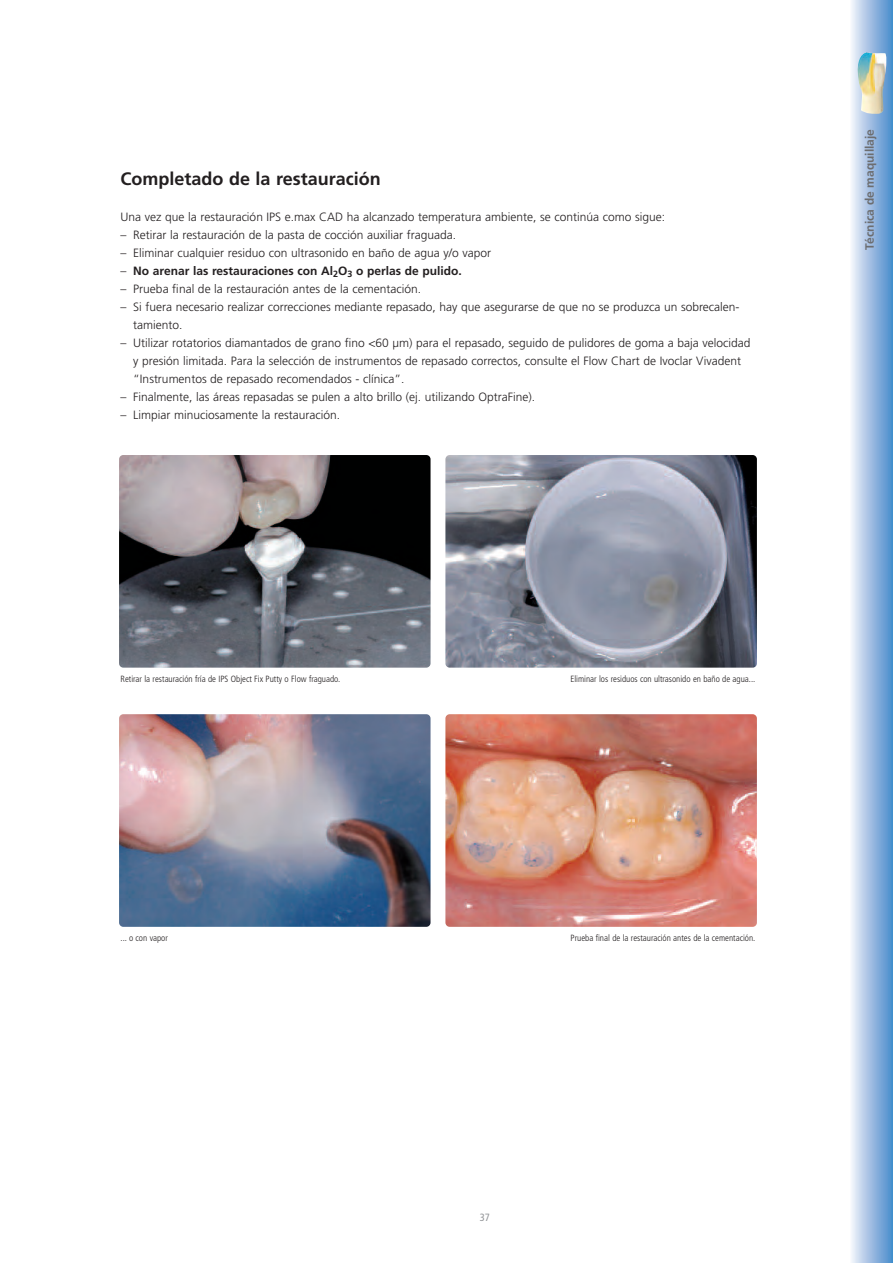
<style>
.page{position:relative;width:893px;height:1263px;background:#fff}
.page>*{position:absolute;margin:0;border:0;box-sizing:border-box;transform-origin:0 0}
.t1{font:700 18px "Frutiger";color:#231f20}
.t2{font:300 12px/18px "Frutiger";color:#231f20}
.t3{font:700 12px "Frutiger";color:#231f20}
.t4{font:700 12px "Frutiger";color:#6c6d70}
.t5{font:condensed 10.5px "Frutiger";color:#939598}
.t6{font:300 condensed 9px "Frutiger";color:#231f20}
.s1{font-weight:300}
</style>
<div class="page">
<img style="left:119px;top:455px;width:312px;height:213px;border-radius:4px">
<img style="left:445px;top:455px;width:312px;height:213px;border-radius:4px">
<img style="left:119px;top:714px;width:312px;height:213px;border-radius:4px">
<img style="left:445px;top:714px;width:312px;height:213px;border-radius:4px">
<div style="left:851px;top:0;width:42px;height:1263px;background:linear-gradient(to right,#f1f1f9,#4b8ccc)"></div>
<img style="left:858px;top:52px;width:28px;height:62px">
<h1 class="t1" style="left:121px;top:172px;width:262px">Completado de la restauración</h1>
<p class="t2" style="left:121px;top:209px;width:546px">Una vez que la restauración IPS e.max CAD ha alcanzado temperatura ambiente, se continúa como sigue:</p>
<p class="t2" style="left:121px;top:227px;width:337px">– Retirar la restauración de la pasta de cocción auxiliar fraguada.</p>
<p class="t2" style="left:121px;top:245px;width:372px">– Eliminar cualquier residuo con ultrasonido en baño de agua y/o vapor</p>
<p class="t3" style="left:121px;top:266px;width:343px"><span class="s1">–</span> No arenar las restauraciones con Al<sub>2</sub>O<sub>3</sub> o perlas de pulido.</p>
<p class="t2" style="left:121px;top:281px;width:302px">– Prueba final de la restauración antes de la cementación.</p>
<p class="t2" style="left:133px;top:299px;width:608px;text-indent:-13px">– Si fuera necesario realizar correcciones mediante repasado, hay que asegurarse de que no se produzca un sobrecalen&shy;tamiento.</p>
<p class="t2" style="left:133px;top:335px;width:619px;text-indent:-13px">– Utilizar rotatorios diamantados de grano fino &lt;60 µm) para el repasado, seguido de pulidores de goma a baja velocidad y presión limitada. Para la selección de instrumentos de repasado correctos, consulte el Flow Chart de Ivoclar Vivadent “Instrumentos de repasado recomendados - clínica”.</p>
<p class="t2" style="left:121px;top:389px;width:416px">– Finalmente, las áreas repasadas se pulen a alto brillo (ej. utilizando OptraFine).</p>
<p class="t2" style="left:121px;top:407px;width:221px">– Limpiar minuciosamente la restauración.</p>
<p class="t6" style="left:121px;top:675px;width:221px">Retirar la restauración fría de IPS Object Fix Putty o Flow fraguado.</p>
<p class="t6" style="left:570px;top:675px;width:187px">Eliminar los residuos con ultrasonido en baño de agua...</p>
<p class="t6" style="left:121px;top:934px;width:49px">... o con vapor</p>
<p class="t6" style="left:571px;top:934px;width:186px">Prueba final de la restauración antes de la cementación.</p>
<p class="t5" style="left:480px;top:1213px;width:12px">37</p>
<p class="t4" style="left:865px;top:250px;width:123px;rotate:-90deg">Técnica de maquillaje</p>
</div>
